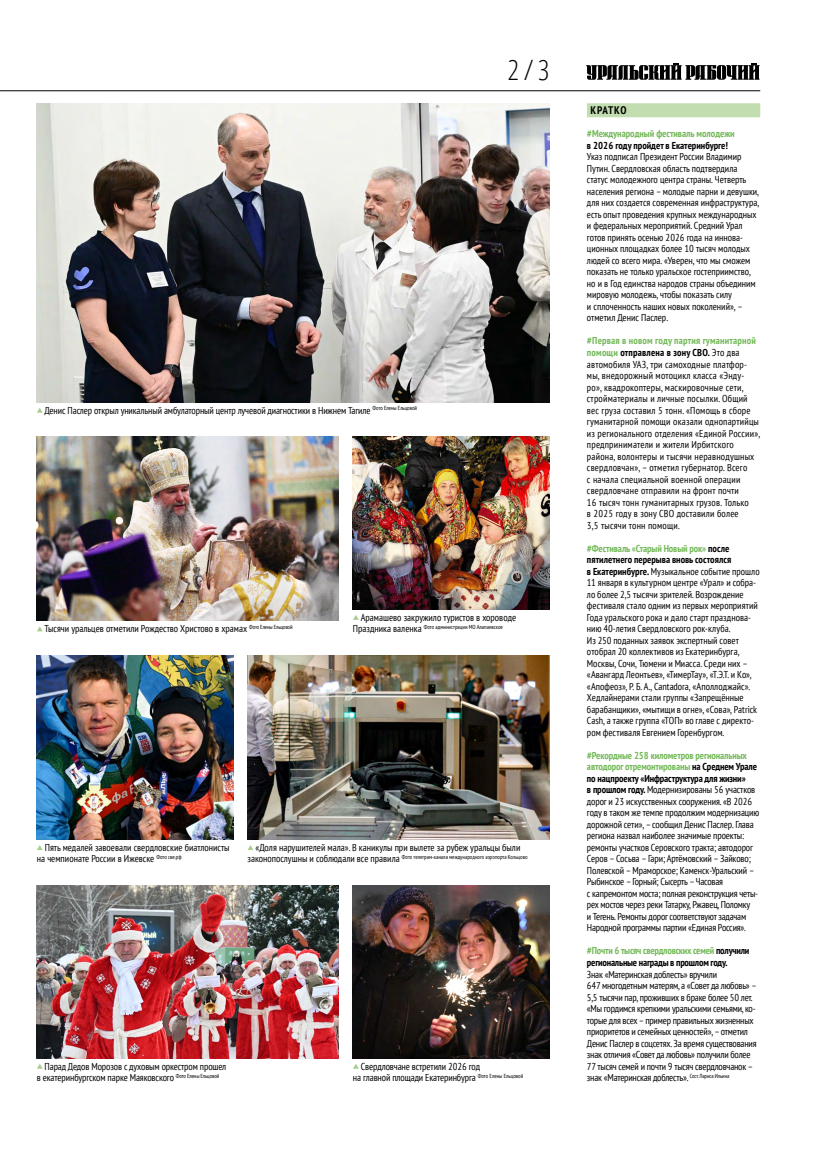
<style>
.page{position:relative;width:817px;height:1149px;background:#fff}
.page>*{position:absolute;margin:0;border:0;box-sizing:border-box;transform-origin:0 0}
.t1{font:300 condensed 28px "Open Sans";color:#000}
.t2{font:700 condensed 11px "PT Sans";letter-spacing:.055em;color:#000}
.t3{font:condensed 10px/11.5px "PT Sans";color:#000}
.t4{font:condensed 10px/11.5px "PT Sans";letter-spacing:.02em;color:#000}
.t5{font:condensed 10px/11.5px "PT Sans";letter-spacing:-.02em;color:#000}
.t6{font:700 condensed 10px/11.5px "PT Sans";letter-spacing:-.02em;color:#000}
.t7{font:700 condensed 10px "PT Sans";color:#74b959}
.t8{font:700 condensed 10px "PT Sans";color:#000}
.t9{font:condensed 5.8px "PT Sans";color:#000}
.s1{font-size:10px}
.s2{font-weight:700;color:#74b959}
.s3{font-weight:700}
.s4{color:#74b959}
</style>
<div class="page">
<hr style="left:0;top:90px;width:760px;height:1px;background:#000">
<svg style="left:586px;top:63px;width:173px;height:17px"></svg>
<div style="left:587px;top:103px;width:173px;height:14px;background:#c2ddb0"></div>
<img style="left:37px;top:103px;width:512px;height:299px">
<svg style="left:37px;top:1064px;width:5px;height:4px"></svg>
<img style="left:37px;top:436px;width:302px;height:184px">
<svg style="left:353px;top:1064px;width:6px;height:4px"></svg>
<img style="left:37px;top:885px;width:302px;height:172px">
<img style="left:353px;top:436px;width:196px;height:173px">
<svg style="left:353px;top:615px;width:5px;height:4px"></svg>
<svg style="left:37px;top:408px;width:5px;height:4px"></svg>
<svg style="left:37px;top:626px;width:6px;height:5px"></svg>
<img style="left:353px;top:885px;width:196px;height:172px">
<img style="left:247px;top:655px;width:302px;height:184px">
<img style="left:37px;top:655px;width:196px;height:184px">
<svg style="left:37px;top:845px;width:5px;height:4px"></svg>
<svg style="left:248px;top:845px;width:5px;height:4px"></svg>
<h1 class="t1" style="left:508px;top:51px;width:43px">2 / 3</h1>
<p class="t3" style="left:44px;top:404px;width:374px">Денис Паслер открыл уникальный амбулаторный центр лучевой диагностики в Нижнем Тагиле <sup>Фото</sup> <sup>Елены</sup> <sup>Ельцовой</sup></p>
<p class="t3" style="left:45px;top:622px;width:249px">Тысячи уральцев отметили Рождество Христово в храмах <sup>Фото</sup> <sup>Елены</sup> <sup>Ельцовой</sup></p>
<p class="t3" style="left:361px;top:611px;width:157px">Арамашево закружило туристов в хороводе</p>
<p class="t9" style="left:353px;top:623px;width:151px"><span class="s1">Праздника валенка</span> Фото администрации МО Алапаевское</p>
<p class="t3" style="left:37px;top:841px;width:194px;text-indent:8px">Пять медалей завоевали свердловские биатлонисты на чемпионате России в Ижевске <sup>Фото</sup> <sup>све.рф</sup></p>
<p class="t3" style="left:255px;top:841px;width:266px">«Доля нарушителей мала». В каникулы при вылете за рубеж уральцы были</p>
<p class="t9" style="left:247px;top:853px;width:281px"><span class="s1">законопослушны и соблюдали все правила</span> Фото телеграм-канала международного аэропорта Кольцово</p>
<p class="t3" style="left:37px;top:1059px;width:191px;text-indent:8px">Парад Дедов Морозов с духовым оркестром прошел в екатеринбургском парке Маяковского <sup>Фото</sup> <sup>Елены</sup> <sup>Ельцовой</sup></p>
<p class="t3" style="left:353px;top:1059px;width:172px;text-indent:8px">Свердловчане встретили 2026 год<br>на главной площади Екатеринбурга <sup>Фото</sup> <sup>Елены</sup> <sup>Ельцовой</sup></p>
<p class="t2" style="left:590px;top:103px;width:38px">КРАТКО</p>
<p class="t7" style="left:587px;top:127px;width:149px">#Международный фестиваль молодежи</p>
<p class="t8" style="left:587px;top:139px;width:142px">в 2026 году пройдет в Екатеринбурге!</p>
<p class="t3" style="left:587px;top:151px;width:173px">Указ подписал Президент России Владимир Путин. Свердловская область подтвердила статус молодежного центра страны. Четверть населения региона – молодые парни и девушки, для них создается современная инфраструктура, есть опыт проведения крупных международных и федеральных мероприятий. Средний Урал готов принять осенью 2026 года на иннова&shy;ционных площадках более 10 тысяч молодых людей со всего мира. «Уверен, что мы сможем показать не только уральское гостеприимство, но и в Год единства народов страны объединим мировую молодежь, чтобы показать силу<br>и сплоченность наших новых поколений», – отметил Денис Паслер.</p>
<p class="t4" style="left:587px;top:335px;width:175px"><span class="s2">#Первая в новом году партия гуманитарной помощи</span> <span class="s3">отправлена в зону СВО.</span> Это два автомобиля УАЗ, три самоходные платфор&shy;мы, внедорожный мотоцикл класса «Энду&shy;ро», квадрокоптеры, маскировочные сети, стройматериалы и личные посылки. Общий вес груза составил 5 тонн. «Помощь в сборе гуманитарной помощи оказали однопартийцы из регионального отделения «Единой России», предприниматели и жители Ирбитского района, волонтеры и тысячи неравнодушных свердловчан», – отметил губернатор. Всего<br>с начала специальной военной операции свердловчане отправили на фронт почти<br>16 тысяч тонн гуманитарных грузов. Только<br>в 2025 году в зону СВО доставили более<br>3,5 тысячи тонн помощи.</p>
<p class="t3" style="left:587px;top:542px;width:174px"><span class="s2">#Фестиваль «Старый Новый рок»</span> <span class="s3">после пятилетнего перерыва вновь состоялся<br>в Екатеринбурге.</span> Музыкальное событие прошло 11 января в культурном центре «Урал» и собра&shy;ло более 2,5 тысячи зрителей. Возрождение фестиваля стало одним из первых мероприятий Года уральского рока и дало старт празднова&shy;нию 40-летия Свердловского рок-клуба.<br>Из 250 поданных заявок экспертный совет отобрал 20 коллективов из Екатеринбурга, Москвы, Сочи, Тюмени и Миасса. Среди них – «Авангард Леонтьев», «ТимерТау», «Т.Э.Т. и Ко», «Апофеоз», Р. Б. А., Cantadora, «Аполлоджайс».<br>Хедлайнерами стали группы «Запрещённые барабанщики», «мытищи в огне», «Сова», Patrick Cash, а также группа «ТОП» во главе с директо&shy;ром фестиваля Евгением Горенбургом.</p>
<p class="t3" style="left:587px;top:749px;width:174px"><span class="s2">#Рекордные 258 километров региональных автодорог отремонтированы</span> <span class="s3">на Среднем Урале по нацпроекту «Инфраструктура для жизни»<br>в прошлом году.</span> Модернизированы 56 участков дорог и 23 искусственных сооружения. «В 2026 году в таком же темпе продолжим модернизацию дорожной сети», – сообщил Денис Паслер. Глава региона назвал наиболее значимые проекты: ремонты участков Серовского тракта; автодорог Серов – Сосьва – Гари; Артёмовский – Зайково; Полевской – Мраморское; Каменск‑Уральский – Рыбинское – Горный; Сысерть – Часовая<br>с капремонтом моста; полная реконструкция четы&shy;рех мостов через реки Татарку, Ржавец, Поломку<br>и Тегень. Ремонты дорог соответствуют задачам Народной программы партии «Единая Россия».</p>
<p class="t6" style="left:587px;top:944px;width:164px"><span class="s4">#Почти 6 тысяч свердловских семей</span> получили региональные награды в прошлом году.</p>
<p class="t5" style="left:587px;top:967px;width:171px">Знак «Материнская доблесть» вручили<br>647 многодетным матерям, а «Совет да любовь» – 5,5 тысячи пар, проживших в браке более 50 лет. «Мы гордимся крепкими уральскими семьями, ко&shy;торые для всех – пример правильных жизненных приоритетов и семейных ценностей», – отметил Денис Паслер в соцсетях. За время существования знак отличия «Совет да любовь» получили более 77 тысяч семей и почти 9 тысяч свердловчанок – знак «Материнская доблесть». <sup>Сост.</sup> <sup>Лариса</sup> <sup>Ильина</sup></p>
</div>
